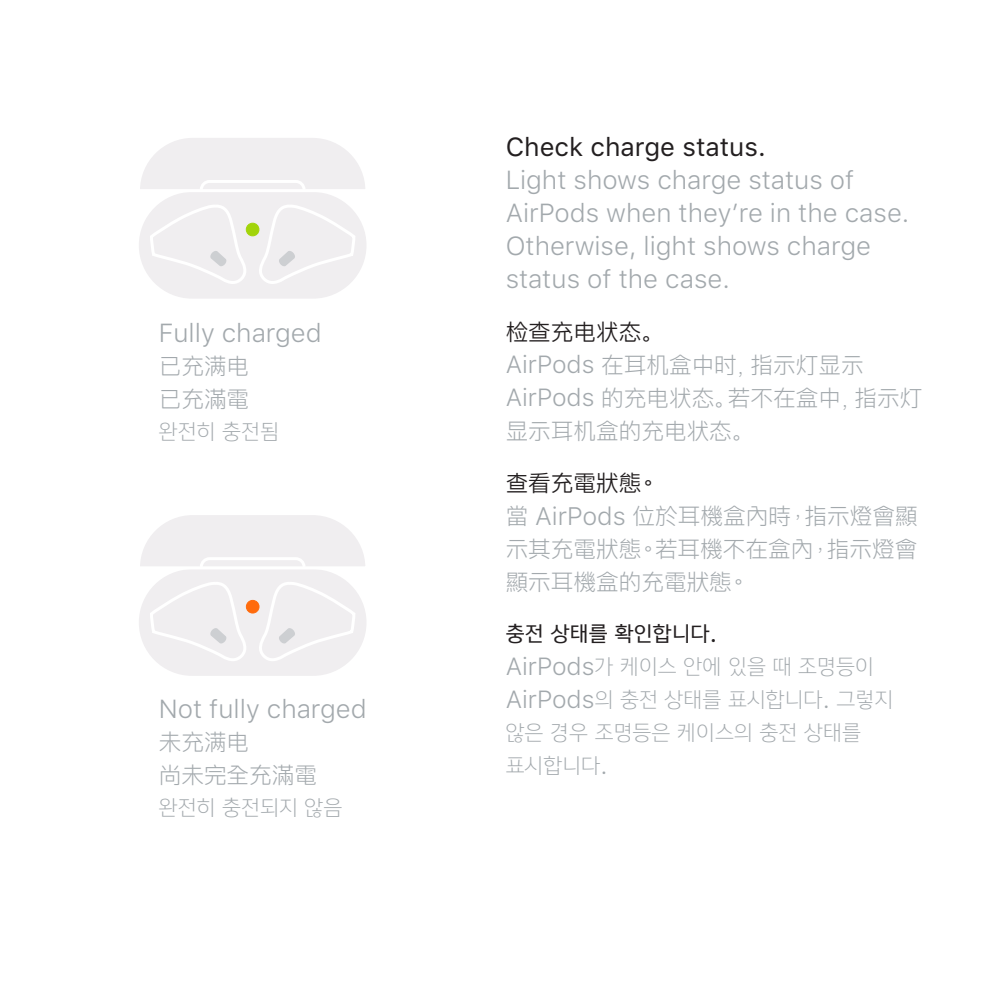
<style>
.page{position:relative;width:998px;height:1006px;background:#fff}
.page>*{position:absolute;margin:0;border:0;box-sizing:border-box;transform-origin:0 0}
.Body{font:300 26px/32.8px "SFUI Text";color:#a3a9ad}
.Body-2{font:100 26px/32.8px "Yoon Gothic";color:#a3a9ad}
.Body-3{font:100 26px/32.8px "Han Hei SC";color:#a3a9ad}
.Body-4{font:100 26px/32.8px "Han Hei TC";color:#a3a9ad;text-align:justify}
.BodyNoSpaceAfter{font:300 26px "SFUI Text";color:#a3a9ad}
.t1{font:26px "SFUI Text";color:#231f20}
.BodyNoSpaceAfter-2{font:100 26px "Yoon Gothic";color:#a3a9ad}
.t2{font:26px "Yoon Gothic Text";color:#231f20}
.BodyNoSpaceAfter-3{font:100 26px "Han Hei TC";color:#a3a9ad}
.BodyNoSpaceAfter-4{font:100 26px "Han Hei SC";color:#a3a9ad}
.t3{font:26px "Han Hei SC Text";color:#231f20}
.t4{font:26px "Han Hei TC Text";color:#231f20}
.s1{font-family:"SFUI Text";font-weight:300;font-size:24.8px}
.s2{font-family:"SFUI Text";font-weight:300;font-size:25.2px}
.s3{font-family:"SFUI Text";font-size:24.8px}
</style>
<div class="page">
<div style="left:137px;top:190px;width:231px;height:110px;background:#f0eef0;border-radius:55px"></div>
<div style="left:137px;top:189px;width:232px;height:111px;border:3px solid #fff;border-radius:55px"></div>
<svg style="left:148px;top:203px;width:209px;height:83px"></svg>
<svg style="left:140px;top:138px;width:225px;height:56px"></svg>
<div style="left:246px;top:223px;width:13px;height:13px;background:#a2d40a;border-radius:50%"></div>
<div style="left:246px;top:223px;width:13px;height:13px;border:1px solid #a2d40a;border-radius:50%"></div>
<div style="left:137px;top:568px;width:231px;height:109px;background:#f0eef0;border-radius:55px"></div>
<div style="left:137px;top:566px;width:232px;height:111px;border:3px solid #fff;border-radius:55px"></div>
<svg style="left:148px;top:580px;width:209px;height:83px"></svg>
<svg style="left:140px;top:515px;width:225px;height:56px"></svg>
<div style="left:246px;top:600px;width:13px;height:13px;background:#ff6b0d;border-radius:50%"></div>
<div style="left:246px;top:600px;width:13px;height:13px;border:1px solid #ff6b0d;border-radius:50%"></div>
<p class="BodyNoSpaceAfter" style="left:159px;top:314px;width:165px">Fully charged</p>
<p class="BodyNoSpaceAfter-4" style="left:159px;top:350px;width:92px">已充满电</p>
<p class="BodyNoSpaceAfter-3" style="left:159px;top:383px;width:92px">已充滿電</p>
<p class="BodyNoSpaceAfter-2" style="left:159px;top:412px;width:122px">완전히 충전됨</p>
<p class="BodyNoSpaceAfter" style="left:159px;top:690px;width:209px">Not fully charged</p>
<p class="BodyNoSpaceAfter-4" style="left:159px;top:726px;width:92px">未充满电</p>
<p class="BodyNoSpaceAfter-3" style="left:159px;top:759px;width:160px">尚未完全充滿電</p>
<p class="BodyNoSpaceAfter-2" style="left:159px;top:788px;width:185px">완전히 충전되지 않음</p>
<p class="t1" style="left:506px;top:129px;width:262px">Check charge status.</p>
<p class="Body" style="left:506px;top:164px;width:405px">Light shows charge status of<br>AirPods when they’re in the case.<br>Otherwise, light shows charge status of the case.</p>
<p class="t3" style="left:506px;top:315px;width:151px">检查充电状态。</p>
<p class="Body-3" style="left:506px;top:348px;width:418px"><span class="s1">AirPods</span> 在耳机盒中时，指示灯显示<br><span class="s1">AirPods</span> 的充电状态。若不在盒中，指示灯显示耳机盒的充电状态。</p>
<p class="t4" style="left:506px;top:467px;width:151px">查看充電狀態。</p>
<p class="Body-4" style="left:506px;top:499px;width:413px">當 <span class="s2">AirPods</span> 位於耳機盒內時，指示燈會顯示其充電狀態。若耳機不在盒內，指示燈會顯示耳機盒的充電狀態。</p>
<p class="t2" style="left:506px;top:614px;width:213px">충전 상태를 확인합니다<span class="s3">.</span></p>
<p class="Body-2" style="left:506px;top:650px;width:389px"><span class="s1">AirPods</span>가 케이스 안에 있을 때 조명등이<br><span class="s1">AirPods</span>의 충전 상태를 표시합니다<span class="s1">.</span> 그렇지 않은 경우 조명등은 케이스의 충전 상태를 표시합니다<span class="s1">.</span></p>
</div>
